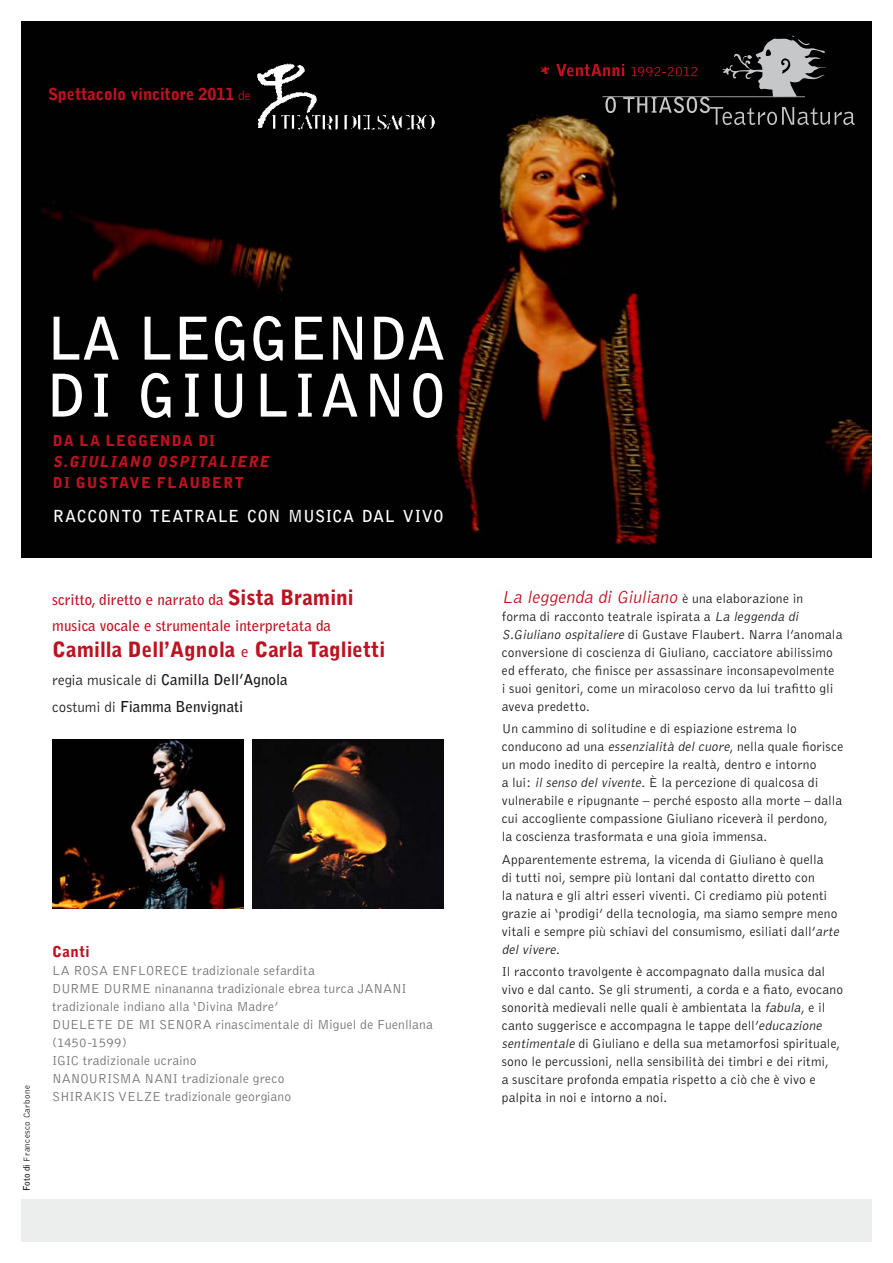
<style>
.page{position:relative;width:893px;height:1263px;background:#fff}
.page>*{position:absolute;margin:0;border:0;box-sizing:border-box;transform-origin:0 0}
.t1{font:700 58.5px/57px "Bell Gothic";letter-spacing:.07em;color:#fff}
.t2{font:900 21px "Bell Gothic";color:#bd1220}
.t3{font:italic 300 18px "Bell Gothic";color:#bd1220}
.t4{font:700 16.5px "Bell Gothic";letter-spacing:.035em;color:#fff}
.t5{font:900 16.5px "Bell Gothic";letter-spacing:-.01em;color:#bd1220}
.t6{font:700 15px/26px "Bell Gothic";color:#bd1220}
.t7{font:700 15px/27.3px "Bell Gothic";color:#1a171c}
.t8{font:900 15px "Bell Gothic";letter-spacing:.065em;color:#bd1220}
.t9{font:italic 900 15px "Bell Gothic";color:#bd1220}
.t10{font:300 13.5px/18px "Bell Gothic";letter-spacing:.015em;color:#1a171c}
.t11{font:300 13.5px/18px "Bell Gothic";letter-spacing:.005em;color:#707172}
.t12{font:300 9px "Bell Gothic";letter-spacing:.04em;color:#1a171c}
.s1{font-weight:300;font-size:13.5px}
.s2{font-weight:900;font-size:21px}
.s3{font-weight:700;font-size:15px}
.s4{font-weight:300}
.s5{font-weight:700}
.s6{font-style:normal;font-size:13.5px;color:#1a171c}
.s7{font-style:italic}
</style>
<div class="page">
<img style="left:21px;top:21px;width:851px;height:536px">
<div style="left:21px;top:1199px;width:851px;height:43px;background:#eceded"></div>
<svg style="left:540px;top:66px;width:10px;height:8px"></svg>
<svg style="left:556px;top:34px;width:298px;height:91px;background:#211d1d"></svg>
<img style="left:52px;top:740px;width:192px;height:168px">
<img style="left:252px;top:740px;width:192px;height:168px">
<img style="left:249px;top:60px;width:190px;height:72px">
<p class="t5" style="left:48px;top:85px;width:204px">Spettacolo vincitore 2011 <span class="s1">de</span></p>
<h1 class="t1" style="left:47px;top:310px;width:401px">la leggenda di giuliano</h1>
<p class="t8" style="left:53px;top:432px;width:164px">da La leggenda di</p>
<p class="t9" style="left:53px;top:453px;width:156px">S.GIULIANO OSPITAL</p>
<p class="t9" style="left:230px;top:453px;width:44px">IERE</p>
<p class="t8" style="left:53px;top:474px;width:57px">di Gusta</p>
<p class="t8" style="left:130px;top:474px;width:111px">ve Flaubert</p>
<p class="t4" style="left:53px;top:506px;width:24px">Racc</p>
<p class="t4" style="left:98px;top:506px;width:347px">onto teatrale con musica dal vivo</p>
<p class="t6" style="left:52px;top:587px;width:303px">scritto, diretto e narrato da <span class="s2">Sista Bramini </span>musica vocale e strumentale interpretata da</p>
<h2 class="t2" style="left:52px;top:637px;width:335px">Camilla Dell’Agnola <span class="s3">e</span> Carla Taglietti</h2>
<p class="t7" style="left:52px;top:665px;width:237px"><span class="s4">regia musicale di</span> Camilla Dell’Agnola <span class="s4">costumi di</span> Fiamma Benvignati</p>
<p class="t12" style="left:22px;top:1191px;width:107px;rotate:-90deg"><span class="s5">Foto di</span> Francesco Carbone</p>
<p class="t8" style="left:52px;top:943px;width:39px">Canti</p>
<p class="t11" style="left:52px;top:962px;width:382px">LA ROSA ENFLORECE tradizionale sefardita<br>DURME DURME ninananna tradizionale ebrea turca JANANI tradizionale indiano alla ‘Divina Madre’<br>DUELETE DE MI SENORA rinascimentale di Miguel de Fuenllana (1450-1599)<br>IGIC tradizionale ucraino<br>Nanourisma</p>
<p class="t11" style="left:52px;top:1070px;width:240px;text-indent:129px">tradizionale greco<br>SHIRAKIS VELZE tradizionale georgiano</p>
<p class="t11" style="left:145px;top:1070px;width:9px">nani</p>
<h3 class="t3" style="left:502px;top:588px;width:303px">La leggenda di Giuliano <span class="s6">è u n a e l a b o raz i o n e i n</span></h3>
<p class="t10" style="left:502px;top:608px;width:342px">forma di racconto teatrale ispirata a <span class="s7">La leggenda di S.Giuliano ospitaliere</span> di Gustave Flaubert. Narra l’anomala conversione di coscienza di Giuliano, cacciatore abilissimo ed efferato, che finisce per assassinare inconsapevolmente<br>i suoi genitori, come un miracoloso cervo da lui trafitto gli aveva predetto.</p>
<p class="t10" style="left:502px;top:720px;width:343px">Un cammino di solitudine e di espiazione estrema lo conducono ad una <span class="s7">essenzialità del cuore</span>, nella quale fiorisce un modo inedito di percepire la realtà, dentro e intorno<br>a lui: <span class="s7">il senso del vivente</span>. È la percezione di qualcosa di vulnerabile e ripugnante – perché esposto alla morte – dalla cui accogliente compassione Giuliano riceverà il perdono,<br>la coscienza trasformata e una gioia immensa.</p>
<p class="t10" style="left:502px;top:850px;width:341px">Apparentemente estrema, la vicenda di Giuliano è quella<br>di tutti noi, sempre più lontani dal contatto diretto con<br>la natura e gli altri esseri viventi. Ci crediamo più potenti grazie ai ‘prodigi’ della tecnologia, ma siamo sempre meno vitali e sempre più schiavi del consumismo, esiliati dall’<span class="s7">arte del vivere</span>.</p>
<p class="t10" style="left:502px;top:963px;width:343px">Il racconto travolgente è accompagnato dalla musica dal vivo e dal canto. Se gli strumenti, a corda e a fiato, evocano sonorità medievali nelle quali è ambientata la <span class="s7">fabula</span>, e il canto suggerisce e accompagna le tappe dell’<span class="s7">educazione sentimentale</span> di Giuliano e della sua metamorfosi spirituale, sono le percussioni, nella sensibilità dei timbri e dei ritmi,<br>a suscitare profonda empatia rispetto a ciò che è vivo e palpita in noi e intorno a noi.</p>
</div>
